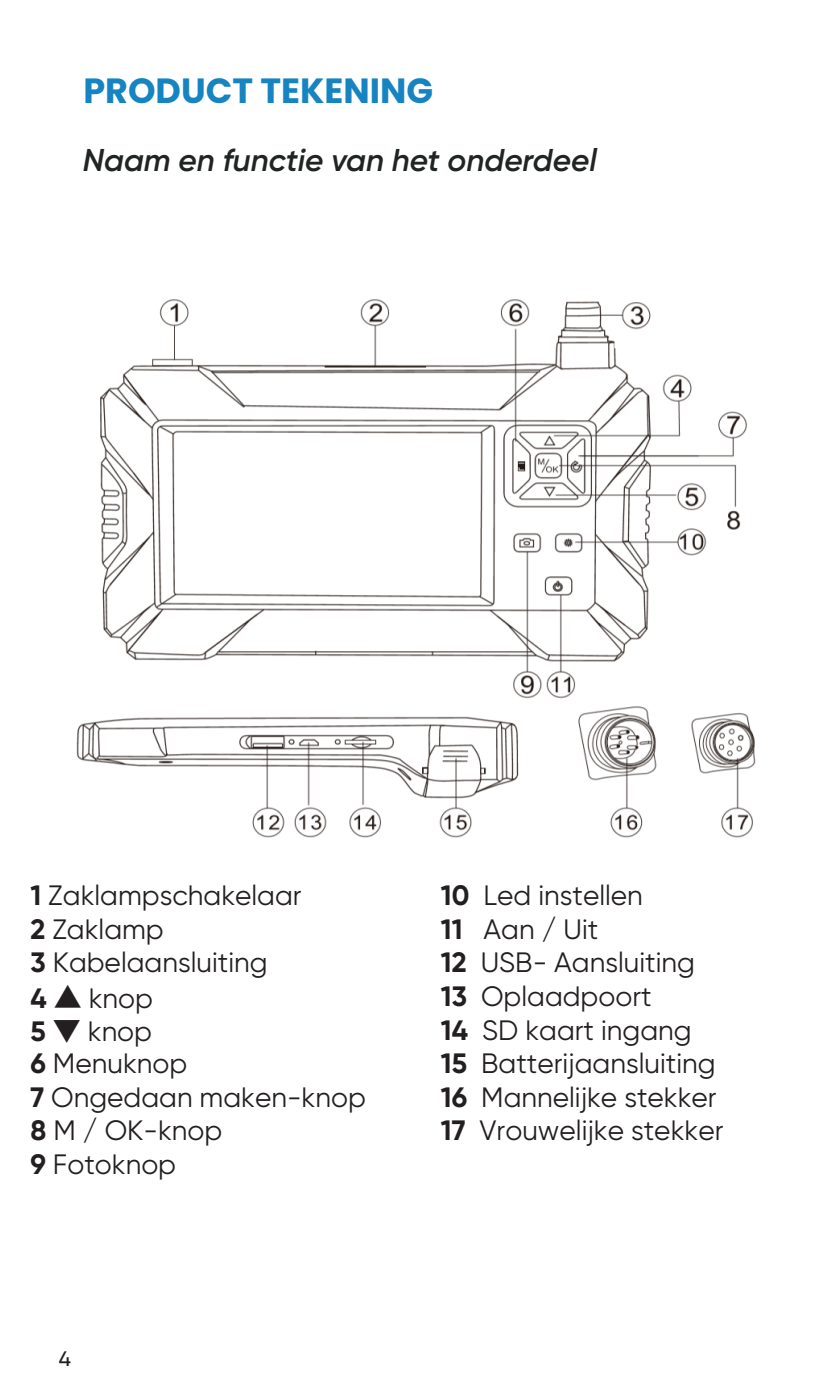
<style>
.page{position:relative;width:814px;height:1389px;background:#fff}
.page>*{position:absolute;margin:0;border:0;box-sizing:border-box;transform-origin:0 0}
.t1{font:700 35px "Poppins";color:#1584c1}
.t2{font:italic 600 31.5px "Gilroy";color:#202422}
.t3{font:28px/33.6px "Gilroy";color:#231f20}
.t4{font:500 21px "Gilroy";color:#231f20}
.s1{font-weight:700}
.s2{font-family:"Koz Min Pr 6 N"}
</style>
<div class="page">
<img style="left:76px;top:299px;width:680px;height:539px">
<p class="t1" style="left:83px;top:71px;width:351px">PRODUCT TEKENING</p>
<p class="t2" style="left:83px;top:140px;width:515px">Naam en functie van het onderdeel</p>
<p class="t3" style="left:30px;top:878px;width:337px"><span class="s1">1</span> Zaklampschakelaar<br><span class="s1">2</span> Zaklamp<br><span class="s1">3</span> Kabelaansluiting<br><span class="s1">4</span> <span class="s2">▲</span> knop<br><span class="s1">5</span> <span class="s2">▼</span> knop<br><span class="s1">6</span> Menuknop<br><span class="s1">7</span> Ongedaan maken-knop<br><span class="s1">8</span> M / OK-knop<br><span class="s1">9</span> Fotoknop</p>
<p class="t4" style="left:59px;top:1346px;width:14px">4</p>
<p class="t3" style="left:441px;top:878px;width:284px"><span class="s1">10</span> Led instellen<br><span class="s1">11</span> Aan / Uit<br><span class="s1">12</span> USB- Aansluiting<br><span class="s1">13</span> Oplaadpoort<br><span class="s1">14</span> SD kaart ingang<br><span class="s1">15</span> Batterijaansluiting<br><span class="s1">16</span> Mannelijke stekker<br><span class="s1">17</span> Vrouwelijke stekker</p>
</div>
